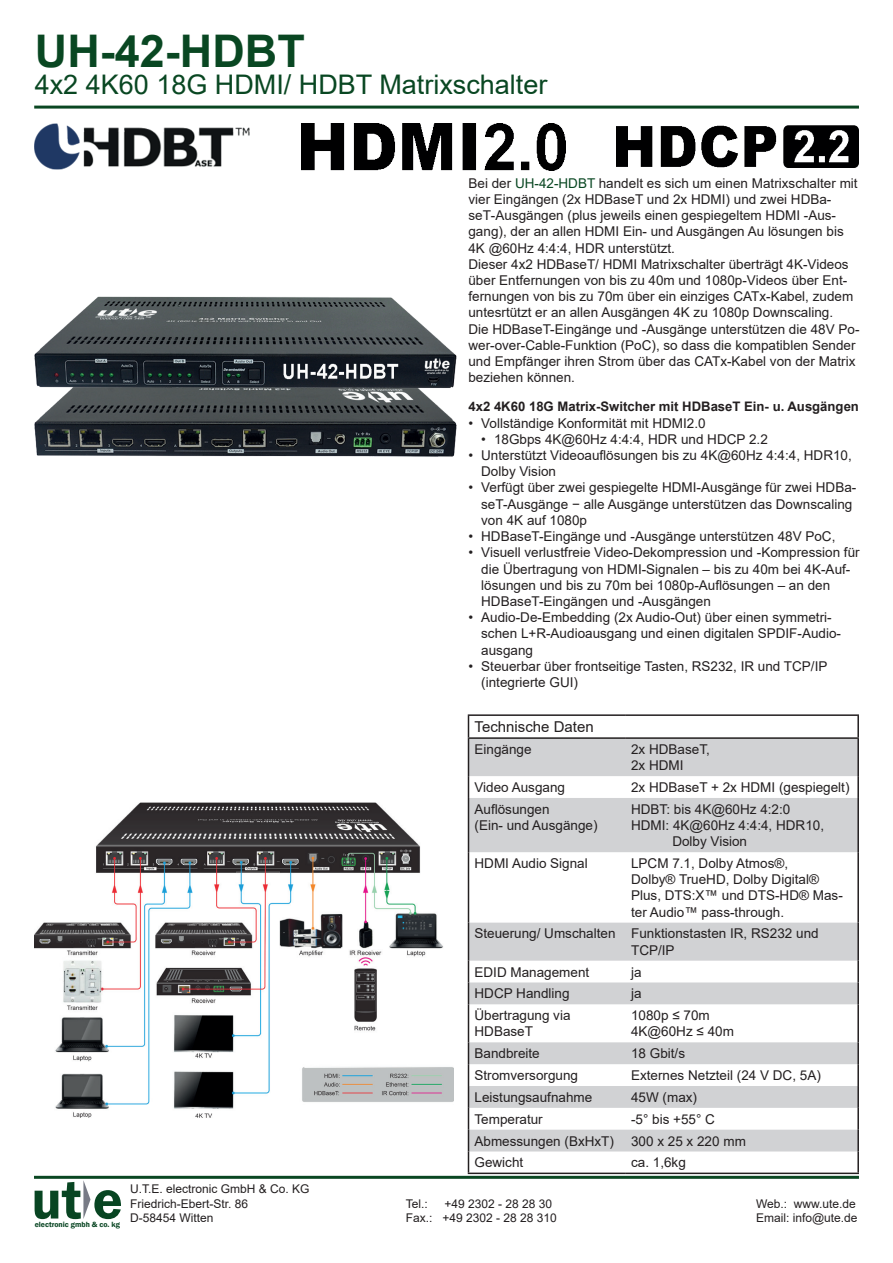
<style>
.page{position:relative;width:893px;height:1263px;background:#fff}
.page>*{position:absolute;margin:0;border:0;box-sizing:border-box;transform-origin:0 0}
.t1{font:600 56.4px "Franklin Gothic";color:#084522}
.t2{font:700 45px "Arial";color:#094722}
.t3{font:27px "Arial";color:#094722}
.t4{font:15px "Arial";color:#231f20}
.t5{font:13.5px/16.2px "Arial";color:#231f20}
.t6{font:700 13.2px "Arial";color:#231f20}
.t7{font:12px/14.4px "Arial";color:#231f20}
.t8{font:600 7.8px "Franklin Gothic";color:#084522}
.s1{color:#094722}
</style>
<div class="page">
<hr style="left:34px;top:106px;width:825px;height:3px;background:#0a4722">
<hr style="left:34px;top:1176px;width:825px;height:3px;background:#0a4722">
<svg style="left:83px;top:1180px;width:8px;height:39px"></svg>
<svg style="left:469px;top:739px;width:388px;height:412px;fill:#d1d2d4"></svg>
<hr style="left:468px;top:714px;width:157px;height:2px;background:#231f20">
<svg style="left:468px;top:716px;width:1px;height:21px"></svg>
<hr style="left:625px;top:714px;width:234px;height:2px;background:#231f20">
<hr style="left:857px;top:716px;width:2px;height:21px;background:#231f20">
<hr style="left:468px;top:737px;width:157px;height:2px;background:#231f20">
<hr style="left:625px;top:737px;width:234px;height:2px;background:#231f20">
<hr style="left:468px;top:739px;width:1px;height:37px;background:#231f20">
<hr style="left:857px;top:739px;width:2px;height:37px;background:#231f20">
<svg style="left:468px;top:776px;width:1px;height:22px"></svg>
<hr style="left:857px;top:776px;width:2px;height:22px;background:#231f20">
<hr style="left:468px;top:798px;width:1px;height:54px;background:#231f20">
<hr style="left:857px;top:798px;width:2px;height:54px;background:#231f20">
<hr style="left:468px;top:852px;width:1px;height:71px;background:#231f20">
<hr style="left:857px;top:852px;width:2px;height:71px;background:#231f20">
<hr style="left:468px;top:923px;width:1px;height:38px;background:#231f20">
<hr style="left:857px;top:923px;width:2px;height:38px;background:#231f20">
<hr style="left:857px;top:961px;width:2px;height:21px;background:#231f20">
<svg style="left:468px;top:961px;width:1px;height:43px"></svg>
<hr style="left:857px;top:982px;width:2px;height:22px;background:#231f20">
<hr style="left:468px;top:1004px;width:1px;height:38px;background:#231f20">
<hr style="left:857px;top:1004px;width:2px;height:38px;background:#231f20">
<hr style="left:857px;top:1042px;width:2px;height:22px;background:#231f20">
<hr style="left:857px;top:1064px;width:2px;height:22px;background:#231f20">
<hr style="left:857px;top:1086px;width:2px;height:22px;background:#231f20">
<hr style="left:857px;top:1108px;width:2px;height:22px;background:#231f20">
<hr style="left:857px;top:1130px;width:2px;height:21px;background:#231f20">
<svg style="left:468px;top:1042px;width:1px;height:130px"></svg>
<hr style="left:857px;top:1151px;width:2px;height:21px;background:#231f20">
<hr style="left:468px;top:1172px;width:157px;height:2px;background:#231f20">
<hr style="left:625px;top:1172px;width:234px;height:2px;background:#231f20">
<img style="left:34px;top:166px;width:422px;height:291px">
<img style="left:617px;top:126px;width:242px;height:41px">
<img style="left:35px;top:124px;width:216px;height:46px">
<img style="left:302px;top:123px;width:264px;height:47px">
<img style="left:34px;top:802px;width:419px;height:316px">
<h2 class="t2" style="left:35px;top:19px;width:271px">UH-42-HDBT</h2>
<h3 class="t3" style="left:35px;top:66px;width:514px">4x2 4K60 18G HDMI/ HDBT Matrixschalter</h3>
<p class="t5" style="left:468px;top:175px;width:393px">Bei der <span class="s1">UH-42-HDBT</span> handelt es sich um einen Matrixschalter mit vier Eingängen (2x HDBaseT und 2x HDMI) und zwei HDBa&shy;seT-Ausgängen (plus jeweils einen gespiegeltem HDMI -Aus&shy;gang), der an allen HDMI Ein- und Ausgängen Au lösungen bis 4K @60Hz 4:4:4, HDR unterstützt.<br>Dieser 4x2 HDBaseT/ HDMI Matrixschalter überträgt 4K-Videos über Entfernungen von bis zu 40m und 1080p-Videos über Ent&shy;fernungen von bis zu 70m über ein einziges CATx-Kabel, zudem untesrtützt er an allen Ausgängen 4K zu 1080p Downscaling.<br>Die HDBaseT-Eingänge und -Ausgänge unterstützen die 48V Po&shy;wer-over-Cable-Funktion (PoC), so dass die kompatiblen Sender und Empfänger ihren Strom über das CATx-Kabel von der Matrix beziehen können.</p>
<p class="t6" style="left:468px;top:397px;width:392px">4x2 4K60 18G Matrix-Switcher mit HDBaseT Ein- u. Ausgängen</p>
<p class="t5" style="left:468px;top:415px;width:239px">• Vollständige Konformität mit HDMI2.0</p>
<p class="t5" style="left:481px;top:431px;width:288px">• 18Gbps 4K@60Hz 4:4:4, HDR und HDCP 2.2</p>
<p class="t5" style="left:481px;top:447px;width:372px;text-indent:-13px">• Unterstützt Videoauflösungen bis zu 4K@60Hz 4:4:4, HDR10,<br>Dolby Vision</p>
<p class="t5" style="left:481px;top:480px;width:377px;text-indent:-13px">• Verfügt über zwei gespiegelte HDMI-Ausgänge für zwei HDBa&shy;seT-Ausgänge − alle Ausgänge unterstützen das Downscaling von 4K auf 1080p</p>
<p class="t5" style="left:468px;top:528px;width:368px">• HDBaseT-Eingänge und -Ausgänge unterstützen 48V PoC,</p>
<p class="t5" style="left:481px;top:544px;width:380px;text-indent:-13px">• Visuell verlustfreie Video-Dekompression und -Kompression für die Übertragung von HDMI-Signalen – bis zu 40m bei 4K-Auf&shy;lösungen und bis zu 70m bei 1080p-Auflösungen – an den HDBaseT-Eingängen und -Ausgängen</p>
<p class="t5" style="left:481px;top:609px;width:361px;text-indent:-13px">• Audio-De-Embedding (2x Audio-Out) über einen symmetri&shy;schen L+R-Audioausgang und einen digitalen SPDIF-Audio&shy;ausgang</p>
<p class="t5" style="left:481px;top:658px;width:348px;text-indent:-13px">• Steuerbar über frontseitige Tasten, RS232, IR und TCP/IP (integrierte GUI)</p>
<p class="t4" style="left:474px;top:716px;width:121px">Technische Daten</p>
<p class="t5" style="left:474px;top:741px;width:59px">Eingänge</p>
<p class="t5" style="left:631px;top:741px;width:80px">2x HDBaseT,<br>2x HDMI</p>
<p class="t5" style="left:474px;top:779px;width:92px">Video Ausgang</p>
<p class="t5" style="left:631px;top:779px;width:220px">2x HDBaseT + 2x HDMI (gespiegelt)</p>
<p class="t5" style="left:474px;top:801px;width:125px">Auflösungen<br>(Ein- und Ausgänge)</p>
<p class="t5" style="left:631px;top:801px;width:161px">HDBT: bis 4K@60Hz 4:2:0</p>
<p class="t5" style="left:631px;top:817px;width:195px">HDMI: 4K@60Hz 4:4:4, HDR10,</p>
<p class="t5" style="left:672px;top:833px;width:76px">Dolby Vision</p>
<h1 class="t1" style="left:31px;top:1165px;width:93px">ute</h1>
<p class="t8" style="left:35px;top:1219px;width:87px">electronic gmbh &amp; co. kg</p>
<p class="t7" style="left:130px;top:1182px;width:181px">U.T.E. electronic GmbH &amp; Co. KG<br>Friedrich-Ebert-Str. 86<br>D-58454 Witten</p>
<p class="t5" style="left:474px;top:855px;width:115px">HDMI Audio Signal</p>
<p class="t5" style="left:631px;top:855px;width:213px">LPCM 7.1, Dolby Atmos®,<br>Dolby® TrueHD, Dolby Digital®<br>Plus, DTS:X™ und DTS-HD® Mas&shy;ter Audio™ pass-through.</p>
<p class="t5" style="left:631px;top:925px;width:189px;text-indent:-157px">Steuerung/ Umschalten Funktionstasten IR, RS232 und<br>TCP/IP</p>
<p class="t5" style="left:474px;top:963px;width:116px">EDID Management</p>
<p class="t5" style="left:631px;top:963px;width:12px">ja</p>
<p class="t5" style="left:474px;top:985px;width:97px">HDCP Handling</p>
<p class="t5" style="left:631px;top:985px;width:12px">ja</p>
<p class="t5" style="left:474px;top:1007px;width:98px">Übertragung via<br>HDBaseT</p>
<p class="t5" style="left:631px;top:1007px;width:104px">1080p ≤ 70m<br>4K@60Hz ≤ 40m</p>
<p class="t5" style="left:474px;top:1045px;width:67px">Bandbreite</p>
<p class="t5" style="left:631px;top:1045px;width:56px">18 Gbit/s</p>
<p class="t5" style="left:474px;top:1067px;width:105px">Stromversorgung</p>
<p class="t5" style="left:631px;top:1067px;width:191px">Externes Netzteil (24 V DC, 5A)</p>
<p class="t5" style="left:474px;top:1089px;width:119px">Leistungsaufnahme</p>
<p class="t5" style="left:631px;top:1089px;width:68px">45W (max)</p>
<p class="t5" style="left:474px;top:1111px;width:70px">Temperatur</p>
<p class="t5" style="left:631px;top:1111px;width:85px">-5° bis +55° C</p>
<p class="t5" style="left:474px;top:1132px;width:141px">Abmessungen (BxHxT)</p>
<p class="t5" style="left:631px;top:1132px;width:116px">300 x 25 x 220 mm</p>
<p class="t5" style="left:474px;top:1154px;width:50px">Gewicht</p>
<p class="t5" style="left:631px;top:1154px;width:56px">ca. 1,6kg</p>
<p class="t7" style="left:406px;top:1196px;width:153px;text-indent:39px">+49 2302 - 28 28 30<br>Fax.: +49 2302 - 28 28 310</p>
<p class="t7" style="left:756px;top:1196px;width:101px">Web.: www.ute.de</p>
<p class="t7" style="left:406px;top:1196px;width:24px">Tel.:</p>
<p class="t7" style="left:756px;top:1210px;width:103px">Email: info@ute.de</p>
</div>
